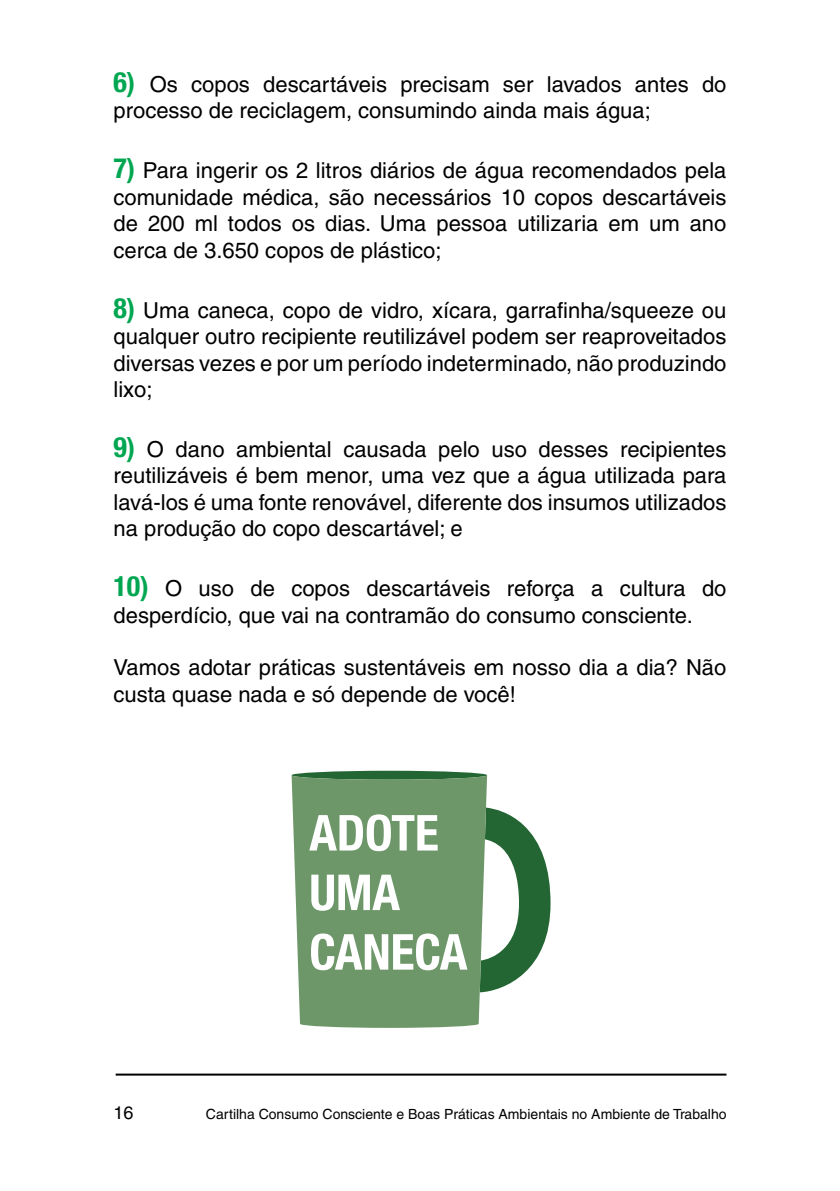
<style>
.page{position:relative;width:840px;height:1191px;background:#fff}
.page>*{position:absolute;margin:0;border:0;box-sizing:border-box;transform-origin:0 0}
.texto_padrao{font:22px/26.4px "Helvetica";color:#000}
.t1{font:18px "Helvetica";color:#000}
.t2{font:14px "Helvetica";color:#000}
.s1{font-family:"Helvetica Neue LT Std";font-weight:700;font-stretch:condensed;font-size:28px;color:#00a651}
</style>
<div class="page">
<hr style="left:116px;top:1073px;width:610px;height:2px;background:#000">
<svg style="left:291px;top:770px;width:196px;height:9px"></svg>
<svg style="left:487px;top:807px;width:63px;height:185px"></svg>
<svg style="left:291px;top:775px;width:196px;height:253px;background:#759d72"></svg>
<svg style="left:309px;top:814px;width:128px;height:37px"></svg>
<svg style="left:311px;top:874px;width:89px;height:36px"></svg>
<svg style="left:311px;top:933px;width:156px;height:37px"></svg>
<p class="texto_padrao" style="left:113px;top:71px;width:614px"><span class="s1">6)</span> Os copos descartáveis precisam ser lavados antes do processo de reciclagem, consumindo ainda mais água;</p>
<p class="texto_padrao" style="left:113px;top:157px;width:614px;text-align:justify"><span class="s1">7)</span> Para ingerir os 2 litros diários de água recomendados pela comunidade médica, são necessários 10 copos descartáveis de 200 ml todos os dias. Uma pessoa utilizaria em um ano cerca de 3.650 copos de plástico;</p>
<p class="texto_padrao" style="left:113px;top:297px;width:614px;text-align:justify"><span class="s1">8)</span> Uma caneca, copo de vidro, xícara, garrafinha/squeeze ou qualquer outro recipiente reutilizável podem ser reaproveitados diversas vezes e por um período indeterminado, não produzindo lixo;</p>
<p class="texto_padrao" style="left:113px;top:436px;width:614px;text-align:justify"><span class="s1">9)</span> O dano ambiental causada pelo uso desses recipientes reutilizáveis é bem menor, uma vez que a água utilizada para lavá-los é uma fonte renovável, diferente dos insumos utilizados na produção do copo descartável; e</p>
<p class="texto_padrao" style="left:113px;top:575px;width:614px"><span class="s1">10)</span> O uso de copos descartáveis reforça a cultura do desperdício, que vai na contramão do consumo consciente.</p>
<p class="texto_padrao" style="left:113px;top:654px;width:614px">Vamos adotar práticas sustentáveis em nosso dia a dia? Não custa quase nada e só depende de você!</p>
<p class="t1" style="left:113px;top:1102px;width:22px">16</p>
<p class="t2" style="left:206px;top:1105px;width:522px">Cartilha Consumo Consciente e Boas Práticas Ambientais no Ambiente de Trabalho</p>
</div>
